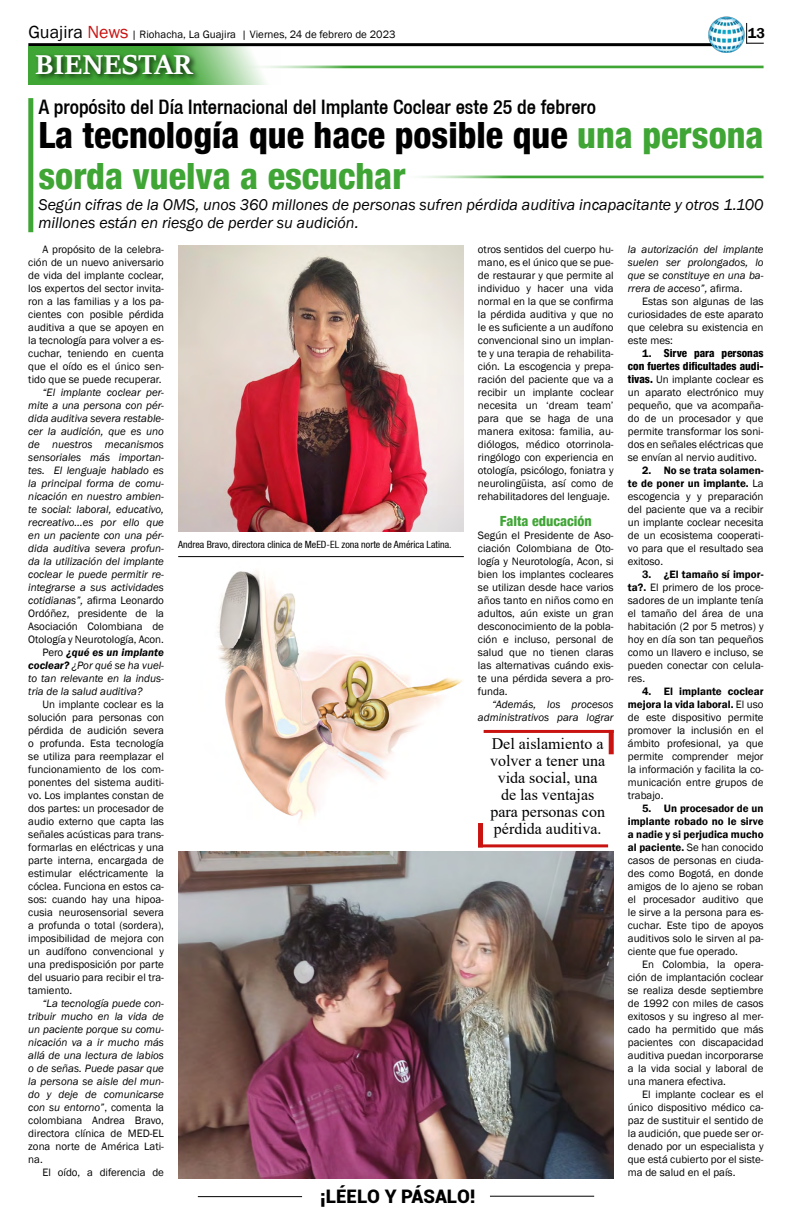
<style>
.page{position:relative;width:792px;height:1224px;background:#fff}
.page>*{position:absolute;margin:0;border:0;box-sizing:border-box;transform-origin:0 0}
.t1{font:800 condensed 36.2px/40.6px "Helvetica 87";color:#3fa535}
.t2{font:700 30px "Sitka Heading";color:#fff}
.t3{font:500 condensed 20px "Helvetica 67";color:#000}
.t4{font:900 18.7px "Roboto";color:#000}
.t5{font:italic 16px/18px "Franklin Gothic";color:#000}
.t6{font:16px/17px "Times New Roman";color:#000;text-align:center}
.t7{font:600 14.7px "Franklin Gothic";color:#000}
.t8{font:800 condensed 14px "Helvetica 87";color:#3fa535}
.t9{font:11px/13px "Franklin Gothic";color:#000;text-align:justify}
.t10{font:italic 11px/13px "Franklin Gothic";color:#000;text-align:justify}
.t11{font:800 condensed 11px/13px "Helvetica 87";color:#000;text-align:right}
.t12{font:italic 600 11px "Franklin Gothic";color:#000}
.t13{font:condensed 10px "Helvetica 57";color:#000}
.s1{font-size:18px}
.s2{font-size:18px;color:#c91311}
.s3{color:#000}
.s4{font-style:italic}
.s5{font-weight:400;font-style:normal}
.s6{font-weight:600}
.s7{font-style:normal}
.s8{font-family:"Franklin Gothic";font-weight:600;font-stretch:normal}
.s9{font-family:"Helvetica 87";font-weight:800;font-stretch:condensed}
</style>
<div class="page">
<hr style="left:198px;top:1196px;width:104px;height:1px;background:#000">
<hr style="left:490px;top:1196px;width:104px;height:1px;background:#000">
<hr style="left:28px;top:43px;width:688px;height:3px;background:#000">
<img style="left:708px;top:16px;width:37px;height:37px">
<svg style="left:746px;top:23px;width:18px;height:21px"></svg>
<svg style="left:28px;top:46px;width:253px;height:39px"></svg>
<div style="left:33px;top:52px;width:167px;height:30px;background:#000;opacity:.75"></div>
<hr style="left:238px;top:66px;width:526px;height:3px;background:#3fa535">
<hr style="left:396px;top:176px;width:368px;height:3px;background:#3fa535">
<div style="left:28px;top:98px;width:5px;height:134px;background:#3fa535"></div>
<img style="left:178px;top:245px;width:286px;height:286px">
<img style="left:178px;top:852px;width:436px;height:327px">
<img style="left:217px;top:571px;width:246px;height:250px">
<hr style="left:178px;top:556px;width:286px;height:1px;background:#000">
<hr style="left:478px;top:844px;width:130px;height:3px;background:#c91311">
<hr style="left:484px;top:730px;width:130px;height:3px;background:#c91311">
<div style="left:478px;top:823px;width:5px;height:24px;background:#c91311"></div>
<div style="left:609px;top:730px;width:5px;height:24px;background:#c91311"></div>
<p class="t9" style="left:28px;top:28px;width:369px"><span class="s1">Guajira</span> <span class="s2">News</span> | Riohacha, La Guajira | Viernes, 24 de febrero de 2023</p>
<h3 class="t7" style="left:748px;top:24px;width:19px">13</h3>
<h2 class="t2" style="left:35px;top:42px;width:159px">BIENESTAR</h2>
<h3 class="t3" style="left:39px;top:95px;width:559px">A propósito del Día Internacional del Implante Coclear este 25 de febrero</h3>
<h1 class="t1" style="left:39px;top:115px;width:727px"><span class="s3">La tecnología que hace posible que</span> una persona sorda vuelva a escuchar</h1>
<h3 class="t5" style="left:39px;top:196px;width:727px">Según cifras de la OMS, unos 360 millones de personas sufren pérdida auditiva incapacitante y otros 1.100 millones están en riesgo de perder su audición.</h3>
<p class="t9" style="left:28px;top:243px;width:137px;text-indent:14px">A propósito de la celebra&shy;ción de un nuevo aniversario de vida del implante coclear, los expertos del sector invita&shy;ron a las familias y a los pa&shy;cientes con posible pérdida auditiva a que se apoyen en la tecnología para volver a es&shy;cuchar, teniendo en cuenta que el oído es el único sen&shy;tido que se puede recuperar.</p>
<p class="t10" style="left:42px;top:386px;width:123px">“El implante coclear per-</p>
<p class="t10" style="left:28px;top:399px;width:137px">mite a una persona con pér-</p>
<p class="t10" style="left:28px;top:412px;width:137px">dida auditiva severa restable-</p>
<p class="t10" style="left:28px;top:425px;width:137px">cer la audición, que es uno</p>
<p class="t10" style="left:28px;top:438px;width:137px">de nuestros mecanismos</p>
<p class="t10" style="left:28px;top:451px;width:137px">sensoriales más importan-</p>
<p class="t10" style="left:28px;top:464px;width:137px">tes. El lenguaje hablado es</p>
<p class="t10" style="left:28px;top:477px;width:137px">la principal forma de comu-</p>
<p class="t10" style="left:28px;top:490px;width:137px">nicación en nuestro ambien-</p>
<p class="t10" style="left:28px;top:503px;width:137px">te social: laboral, educativo,</p>
<p class="t10" style="left:28px;top:516px;width:137px">recreativo…es por ello que</p>
<p class="t10" style="left:28px;top:529px;width:137px">en un paciente con una pér-</p>
<p class="t10" style="left:28px;top:542px;width:137px">dida auditiva severa profun-</p>
<p class="t10" style="left:28px;top:555px;width:137px">da la utilización del implante</p>
<p class="t10" style="left:28px;top:568px;width:137px">coclear le puede permitir re-</p>
<p class="t10" style="left:28px;top:581px;width:137px">integrarse a sus actividades</p>
<p class="t9" style="left:28px;top:594px;width:137px"><span class="s4">cotidianas”,</span> afirma Leonardo</p>
<p class="t9" style="left:28px;top:607px;width:137px">Ordóñez, presidente de la</p>
<p class="t9" style="left:28px;top:620px;width:137px">Asociación Colombiana de</p>
<p class="t9" style="left:28px;top:633px;width:137px">Otología y Neurotología, Acon.</p>
<p class="t12" style="left:42px;top:645px;width:123px"><span class="s5">Pero</span> ¿qué es un implante</p>
<p class="t10" style="left:28px;top:659px;width:137px"><span class="s6">coclear?</span> ¿Por qué se ha vuel-</p>
<p class="t10" style="left:28px;top:672px;width:137px">to tan relevante en la indus-</p>
<p class="t10" style="left:28px;top:685px;width:116px">tria de la salud auditiva?</p>
<p class="t9" style="left:28px;top:698px;width:137px;text-indent:14px">Un implante coclear es la solución para personas con pérdida de audición severa o profunda. Esta tecnología se utiliza para reemplazar el funcionamiento de los com&shy;ponentes del sistema auditi&shy;vo. Los implantes constan de dos partes: un procesador de audio externo que capta las señales acústicas para trans&shy;formarlas en eléctricas y una parte interna, encargada de estimular eléctricamente la cóclea. Funciona en estos ca&shy;sos: cuando hay una hipoa&shy;cusia neurosensorial severa a profunda o total (sordera), imposibilidad de mejora con un audífono convencional y una predisposición por parte del usuario para recibir el tra&shy;tamiento.</p>
<p class="t10" style="left:28px;top:997px;width:137px;text-indent:14px">“La tecnología puede con&shy;tribuir mucho en la vida de un paciente porque su comu&shy;nicación va a ir mucho más allá de una lectura de labios o de señas. Puede pasar que la persona se aisle del mun&shy;do y deje de comunicarse con su entorno”<span class="s7">, comenta la colombiana Andrea Bravo, directora clínica de MED-EL zona norte de América Lati&shy;na.</span></p>
<p class="t9" style="left:42px;top:1166px;width:123px">El oído, a diferencia de</p>
<p class="t13" style="left:178px;top:538px;width:275px">Andrea Bravo, directora clinica de MeED-EL zona norte de América Latina.</p>
<p class="t9" style="left:478px;top:243px;width:137px">otros sentidos del cuerpo hu&shy;mano, es el único que se pue&shy;de restaurar y que permite al individuo y hacer una vida normal en la que se confirma la pérdida auditiva y que no le es suficiente a un audífono convencional sino un implan&shy;te y una terapia de rehabilita&shy;ción. La escogencia y prepa&shy;ración del paciente que va a recibir un implante coclear necesita un ‘dream team’ para que se haga de una manera exitosa: familia, au&shy;diólogos, médico otorrinola&shy;ringólogo con experiencia en otología, psicólogo, foniatra y neurolingüista, así como de rehabilitadores del lenguaje.</p>
<p class="t8" style="left:500px;top:513px;width:94px">Falta educación</p>
<p class="t9" style="left:478px;top:529px;width:137px">Según el Presidente de Aso&shy;ciación Colombiana de Oto&shy;logía y Neurotología, Acon, si bien los implantes cocleares se utilizan desde hace varios años tanto en niños como en adultos, aún existe un gran desconocimiento de la pobla&shy;ción e incluso, personal de salud que no tienen claras las alternativas cuándo exis&shy;te una pérdida severa a pro&shy;funda.</p>
<p class="t10" style="left:478px;top:698px;width:137px;text-align:right">“Además, los procesos administrativos para lograr</p>
<h3 class="t6" style="left:490px;top:735px;width:117px">Del aislamiento a volver a tener una vida social, una de las ventajas para personas con pérdida auditiva.</h3>
<h3 class="t4" style="left:320px;top:1183px;width:157px">¡LÉELO Y PÁSALO!</h3>
<p class="t10" style="left:628px;top:243px;width:137px">la autorización del implante suelen ser prolongados, lo que se constituye en una ba&shy;rrera de acceso”, <span class="s7">afirma.</span></p>
<p class="t9" style="left:628px;top:295px;width:137px;text-indent:14px">Estas son algunas de las curiosidades de este aparato que celebra su existencia en este mes:</p>
<p class="t11" style="left:628px;top:347px;width:137px"><span class="s8">1.</span> Sirve para personas con fuertes dificultades audi-</p>
<p class="t9" style="left:628px;top:373px;width:137px"><span class="s9">tivas.</span> Un implante coclear es un aparato electrónico muy pequeño, que va acompaña&shy;do de un procesador y que permite transformar los soni&shy;dos en señales eléctricas que se envían al nervio auditivo.</p>
<p class="t9" style="left:628px;top:464px;width:137px;text-indent:14px"><span class="s6">2. No se trata solamen&shy;te de poner un implante.</span> La escogencia y y preparación del paciente que va a recibir un implante coclear necesita de un ecosistema cooperati&shy;vo para que el resultado sea exitoso.</p>
<p class="t9" style="left:628px;top:568px;width:137px;text-indent:14px"><span class="s6">3. ¿El tamaño sí impor&shy;ta?.</span> El primero de los proce&shy;sadores de un implante tenía el tamaño del área de una habitación (2 por 5 metros) y hoy en día son tan pequeños como un llavero e incluso, se pueden conectar con celula&shy;res.</p>
<p class="t9" style="left:628px;top:685px;width:137px;text-indent:14px"><span class="s6">4. El implante coclear mejora la vida laboral.</span> El uso de este dispositivo permite promover la inclusión en el ámbito profesional, ya que permite comprender mejor la información y facilita la co&shy;municación entre grupos de trabajo.</p>
<p class="t9" style="left:628px;top:802px;width:137px;text-indent:14px"><span class="s6">5. Un procesador de un implante robado no le sirve a nadie y si perjudica mucho al paciente.</span> Se han conocido casos de personas en ciuda&shy;des como Bogotá, en donde amigos de lo ajeno se roban el procesador auditivo que le sirve a la persona para es&shy;cuchar. Este tipo de apoyos auditivos solo le sirven al pa&shy;ciente que fue operado.</p>
<p class="t9" style="left:628px;top:958px;width:137px;text-indent:14px">En Colombia, la opera&shy;ción de implantación coclear se realiza desde septiembre de 1992 con miles de casos exitosos y su ingreso al mer&shy;cado ha permitido que más pacientes con discapacidad auditiva puedan incorporarse a la vida social y laboral de una manera efectiva.</p>
<p class="t9" style="left:628px;top:1088px;width:137px;text-indent:14px">El implante coclear es el único dispositivo médico ca&shy;paz de sustituir el sentido de la audición, que puede ser or&shy;denado por un especialista y que está cubierto por el siste&shy;ma de salud en el país.</p>
</div>
